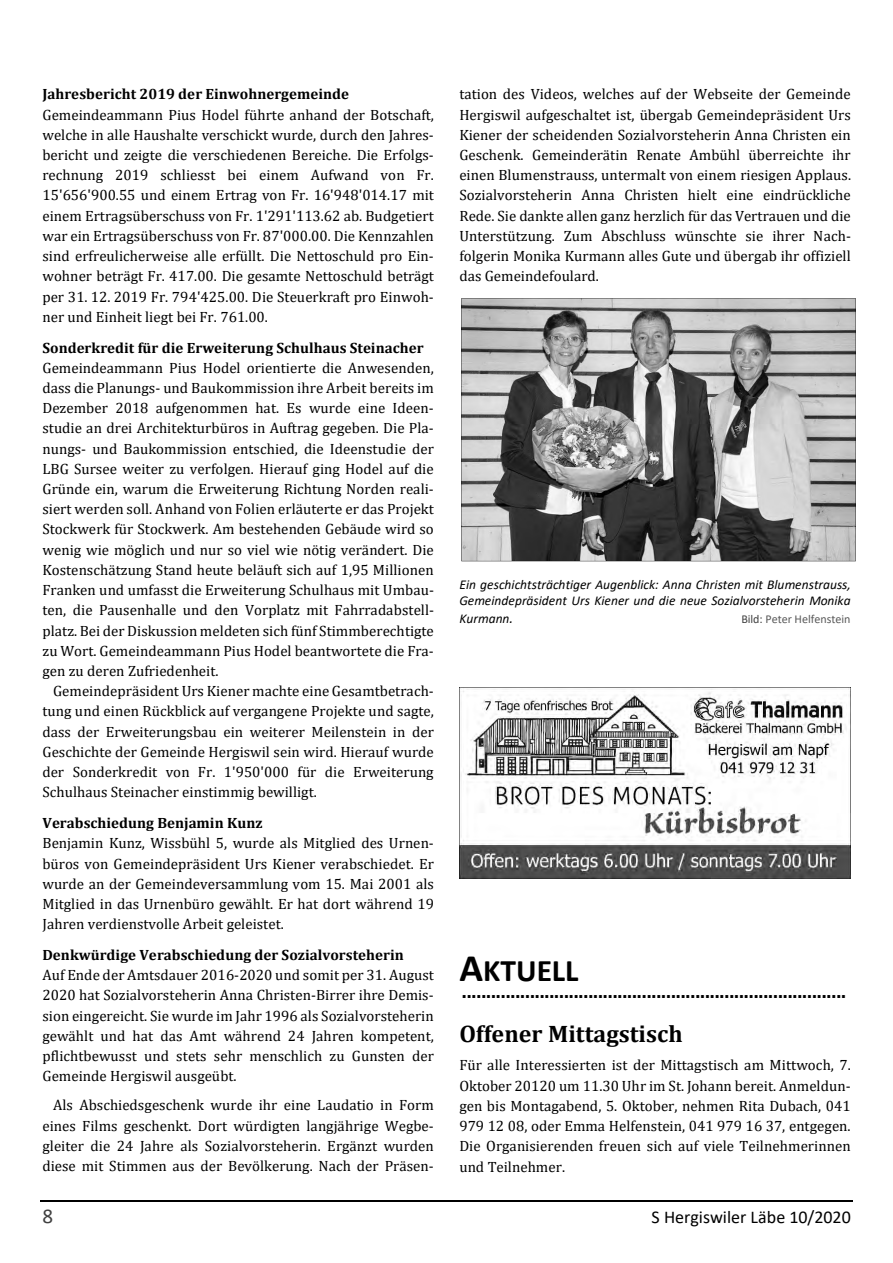
<style>
.page{position:relative;width:893px;height:1263px;background:#fff}
.page>*{position:absolute;margin:0;border:0;box-sizing:border-box;transform-origin:0 0}
.t1{font:700 31.5px "Calibri";color:#000}
.t2{font:700 24px "Cambria";color:#000}
.t3{font:700 21px "Cambria";color:#000}
.t4{font:21px "Calibri";color:#404040}
.t5{font:18px "Calibri";color:#000}
.t6{font:15px/20.2px "Cambria";letter-spacing:.005em;color:#000;text-align:justify}
.t7{font:700 15px "Cambria";color:#000}
.t8{font:italic 13.5px/16.4px "Calibri";color:#000}
.t9{font:12px "Calibri";letter-spacing:-.005em;color:#595959}
.s1{font-size:15px}
.s2{color:#404040}
.s3{font-size:39px}
</style>
<div class="page">
<hr style="left:40px;top:1200px;width:812px;height:2px;background:#000">
<svg style="left:461px;top:298px;width:394px;height:263px;background:#8e8e8e"></svg>
<img style="left:459px;top:688px;width:391px;height:191px">
<p class="t7" style="left:42px;top:87px;width:308px">Jahresbericht 2019 der Einwohnergemeinde</p>
<p class="t6" style="left:42px;top:105px;width:393px">Gemeindeammann Pius Hodel führte anhand der Botschaft, welche in alle Haushalte verschickt wurde, durch den Jahres&shy;bericht und zeigte die verschiedenen Bereiche. Die Erfolgs&shy;rechnung 2019 schliesst bei einem Aufwand von Fr.<br>15'656'900.55 und einem Ertrag von Fr. 16'948'014.17 mit einem Ertragsüberschuss von Fr. 1'291'113.62 ab. Budgetiert war ein Ertragsüberschuss von Fr. 87'000.00. Die Kennzahlen sind erfreulicherweise alle erfüllt. Die Nettoschuld pro Ein&shy;wohner beträgt Fr. 417.00. Die gesamte Nettoschuld beträgt per 31. 12. 2019 Fr. 794'425.00. Die Steuerkraft pro Einwoh&shy;ner und Einheit liegt bei Fr. 761.00.</p>
<p class="t7" style="left:42px;top:340px;width:383px">Sonderkredit für die Erweiterung Schulhaus Steinacher</p>
<p class="t6" style="left:42px;top:358px;width:393px">Gemeindeammann Pius Hodel orientierte die Anwesenden, dass die Planungs- und Baukommission ihre Arbeit bereits im Dezember 2018 aufgenommen hat. Es wurde eine Ideen&shy;studie an drei Architekturbüros in Auftrag gegeben. Die Pla&shy;nungs- und Baukommission entschied, die Ideenstudie der LBG Sursee weiter zu verfolgen. Hierauf ging Hodel auf die Gründe ein, warum die Erweiterung Richtung Norden reali&shy;siert werden soll. Anhand von Folien erläuterte er das Projekt Stockwerk für Stockwerk. Am bestehenden Gebäude wird so wenig wie möglich und nur so viel wie nötig verändert. Die Kostenschätzung Stand heute beläuft sich auf 1,95 Millionen Franken und umfasst die Erweiterung Schulhaus mit Umbau&shy;ten, die Pausenhalle und den Vorplatz mit Fahrradabstell&shy;platz. Bei der Diskussion meldeten sich fünf Stimmberechtigte zu Wort. Gemeindeammann Pius Hodel beantwortete die Fra&shy;gen zu deren Zufriedenheit.</p>
<p class="t6" style="left:42px;top:682px;width:393px;text-indent:11px">Gemeindepräsident Urs Kiener machte eine Gesamtbetrach&shy;tung und einen Rückblick auf vergangene Projekte und sagte, dass der Erweiterungsbau ein weiterer Meilenstein in der Geschichte der Gemeinde Hergiswil sein wird. Hierauf wurde der Sonderkredit von Fr. 1'950'000 für die Erweiterung Schulhaus Steinacher einstimmig bewilligt.</p>
<p class="t7" style="left:42px;top:816px;width:222px">Verabschiedung Benjamin Kunz</p>
<p class="t6" style="left:42px;top:834px;width:393px">Benjamin Kunz, Wissbühl 5, wurde als Mitglied des Urnen&shy;büros von Gemeindepräsident Urs Kiener verabschiedet. Er wurde an der Gemeindeversammlung vom 15. Mai 2001 als Mitglied in das Urnenbüro gewählt. Er hat dort während 19<br>Jahren verdienstvolle Arbeit geleistet.</p>
<p class="t7" style="left:42px;top:948px;width:363px">Denkwürdige Verabschiedung der Sozialvorsteherin</p>
<p class="t6" style="left:42px;top:965px;width:393px">Auf Ende der Amtsdauer 2016-2020 und somit per 31. August 2020 hat Sozialvorsteherin Anna Christen-Birrer ihre Demis&shy;sion eingereicht. Sie wurde im Jahr 1996 als Sozialvorsteherin gewählt und hat das Amt während 24 Jahren kompetent, pflichtbewusst und stets sehr menschlich zu Gunsten der Gemeinde Hergiswil ausgeübt.</p>
<p class="t6" style="left:42px;top:1096px;width:393px;text-indent:11px">Als Abschiedsgeschenk wurde ihr eine Laudatio in Form eines Films geschenkt. Dort würdigten langjährige Wegbe&shy;gleiter die 24 Jahre als Sozialvorsteherin. Ergänzt wurden diese mit Stimmen aus der Bevölkerung. Nach der Präsen-</p>
<p class="t6" style="left:459px;top:85px;width:393px">tation des Videos, welches auf der Webseite der Gemeinde Hergiswil aufgeschaltet ist, übergab Gemeindepräsident Urs Kiener der scheidenden Sozialvorsteherin Anna Christen ein Geschenk. Gemeinderätin Renate Ambühl überreichte ihr einen Blumenstrauss, untermalt von einem riesigen Applaus.<br>Sozialvorsteherin Anna Christen hielt eine eindrückliche Rede. Sie dankte allen ganz herzlich für das Vertrauen und die Unterstützung. Zum Abschluss wünschte sie ihrer Nach&shy;folgerin Monika Kurmann alles Gute und übergab ihr offiziell das Gemeindefoulard.</p>
<p class="t8" style="left:459px;top:577px;width:393px">Ein geschichtsträchtiger Augenblick: Anna Christen mit Blumenstrauss,<br>Gemeindepräsident Urs Kiener und die neue Sozialvorsteherin Monika</p>
<p class="t8" style="left:459px;top:611px;width:55px">Kurmann<span class="s1">.</span></p>
<p class="t9" style="left:741px;top:614px;width:111px"><span class="s2">Bild:</span> Peter Helfenstein</p>
<h1 class="t1" style="left:459px;top:956px;width:121px"><span class="s3">A</span>KTUELL</h1>
<h3 class="t3" style="left:462px;top:980px;width:385px">...............................................................................</h3>
<h2 class="t2" style="left:459px;top:1022px;width:225px">Offener Mittagstisch</h2>
<p class="t6" style="left:459px;top:1056px;width:393px">Für alle Interessierten ist der Mittagstisch am Mittwoch, 7.<br>Oktober 20120 um 11.30 Uhr im St. Johann bereit. Anmeldun&shy;gen bis Montagabend, 5. Oktober, nehmen Rita Dubach, 041<br>979 12 08, oder Emma Helfenstein, 041 979 16 37, entgegen.<br>Die Organisierenden freuen sich auf viele Teilnehmerinnen und Teilnehmer.</p>
<h3 class="t4" style="left:42px;top:1208px;width:12px">8</h3>
<p class="t5" style="left:651px;top:1210px;width:201px">S Hergiswiler Läbe 10/2020</p>
</div>
